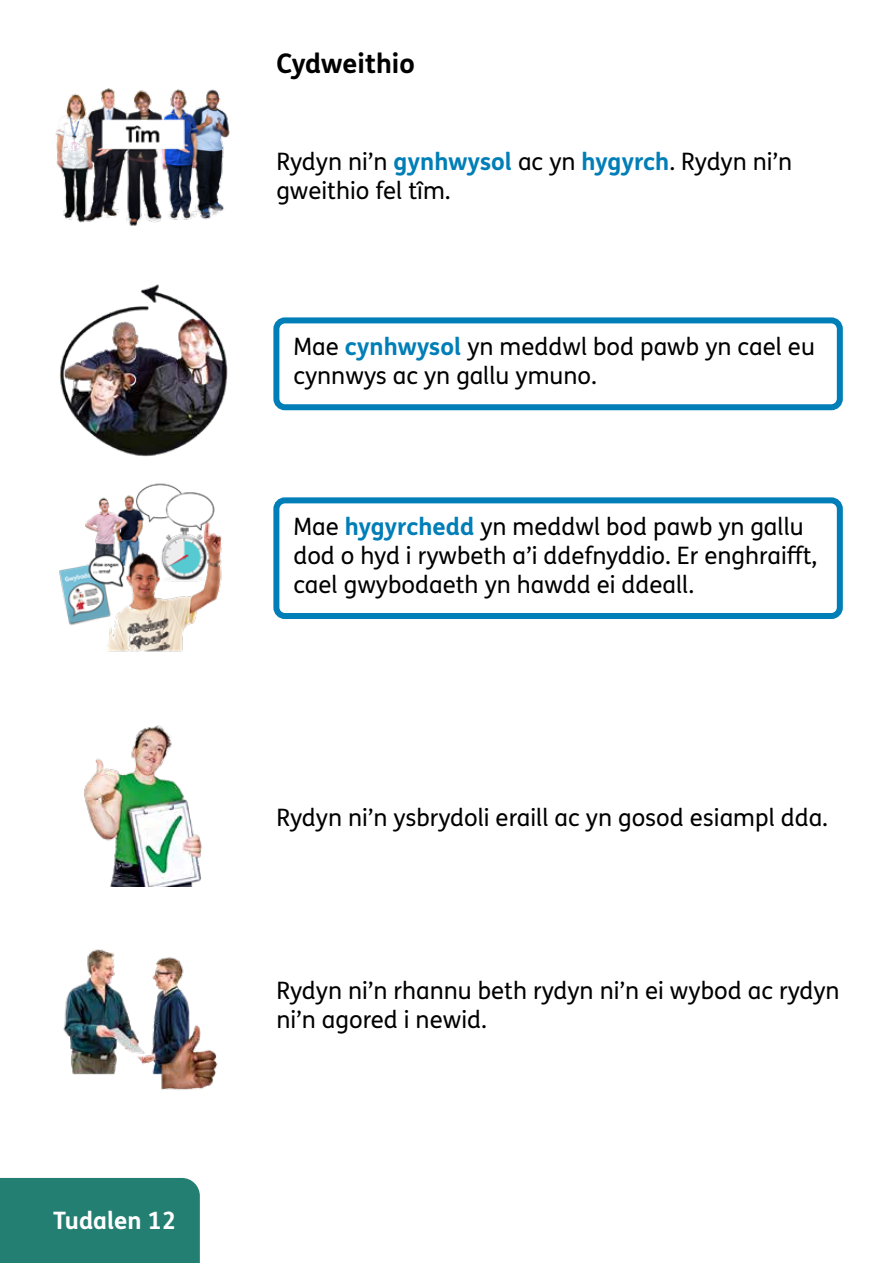
<style>
.page{position:relative;width:893px;height:1263px;background:#fff}
.page>*{position:absolute;margin:0;border:0;box-sizing:border-box;transform-origin:0 0}
.Bodytext_-_P{font:700 27px "FS Me Pro";color:#000}
.Box_text{font:24px/28.8px "FS Me Pro";color:#000}
.Bodytext_-_P-2{font:24px/28.8px "FS Me Pro";color:#000}
.t1{font:700 24px "FS Me Pro";color:#fff}
.s1{font-weight:700;color:#007eb7}
</style>
<div class="page">
<div style="left:0;top:1178px;width:200px;height:85px;background:#227f71"></div>
<div style="left:273px;top:317px;width:570px;height:93px;border:6px solid #007eb7;border-radius:9px"></div>
<div style="left:273px;top:497px;width:570px;height:122px;border:6px solid #007eb7;border-radius:9px"></div>
<img style="left:60px;top:284px;width:168px;height:173px">
<img style="left:63px;top:949px;width:155px;height:141px">
<img style="left:59px;top:483px;width:163px;height:169px">
<img style="left:84px;top:725px;width:118px;height:162px">
<img style="left:55px;top:88px;width:175px;height:138px">
<p class="t1" style="left:53px;top:1202px;width:125px">Tudalen 12</p>
<p class="Bodytext_-_P" style="left:276px;top:43px;width:140px">Cydweithio</p>
<p class="Bodytext_-_P-2" style="left:276px;top:147px;width:517px">Rydyn ni’n <span class="s1">gynhwysol</span> ac yn <span class="s1">hygyrch</span>. Rydyn ni’n gweithio fel tîm.</p>
<p class="Box_text" style="left:293px;top:332px;width:523px">Mae <span class="s1">cynhwysol</span> yn meddwl bod pawb yn cael eu cynnwys ac yn gallu ymuno.</p>
<p class="Box_text" style="left:293px;top:512px;width:525px">Mae <span class="s1">hygyrchedd</span> yn meddwl bod pawb yn gallu dod o hyd i rywbeth a’i ddefnyddio. Er enghraifft, cael gwybodaeth yn hawdd ei ddeall.</p>
<p class="Bodytext_-_P-2" style="left:276px;top:803px;width:553px">Rydyn ni’n ysbrydoli eraill ac yn gosod esiampl dda.</p>
<p class="Bodytext_-_P-2" style="left:276px;top:976px;width:565px">Rydyn ni’n rhannu beth rydyn ni’n ei wybod ac rydyn ni’n agored i newid.</p>
</div>
